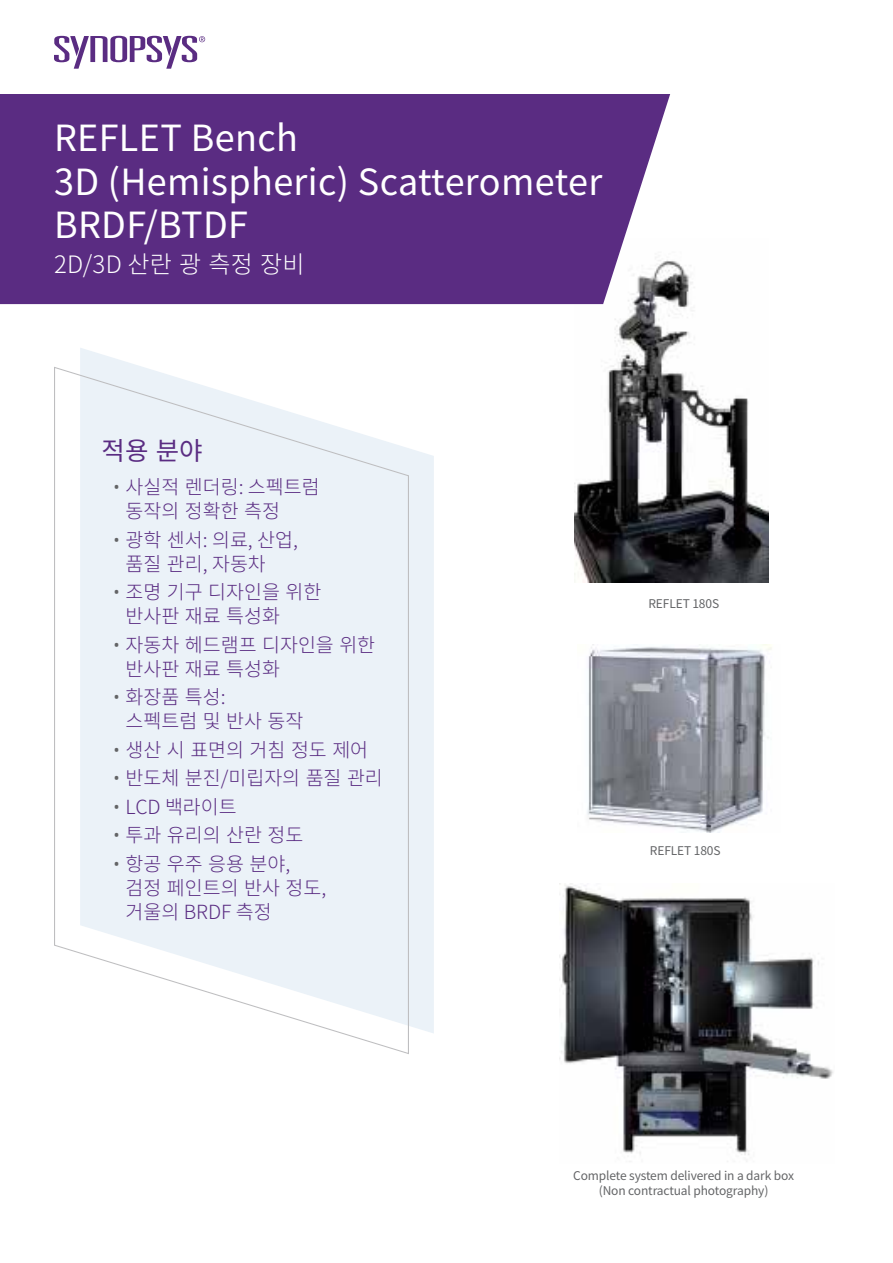
<style>
.page{position:relative;width:893px;height:1263px;background:#fff}
.page>*{position:absolute;margin:0;border:0;box-sizing:border-box;transform-origin:0 0}
.t1{font:36px "Noto Sans CJ Ktc";letter-spacing:.01em;color:#fff}
.HEADING_1{font:25.5px "Noto Sans CJ Ktc";color:#5a2c82}
.SUBTITLE{font:300 24px "Noto Sans CJ Ktc";letter-spacing:.01em;color:#fff}
.t2{font:300 19.5px/24px "Noto Sans CJ Ktc";color:#5a2c82}
.FIGURE_CAPTION{font:12px/15px "Noto Sans CJ Ktc";letter-spacing:-.01em;color:#636466;text-align:center}
.s1{font-family:"Roboto";color:#636466}
</style>
<div class="page">
<img style="left:574px;top:261px;width:194px;height:322px">
<img style="left:587px;top:644px;width:185px;height:188px">
<img style="left:560px;top:883px;width:273px;height:279px">
<svg style="left:80px;top:348px;width:354px;height:685px;fill:#ebf2f8"></svg>
<svg style="left:54px;top:361px;width:355px;height:693px"></svg>
<svg style="left:54px;top:35px;width:152px;height:34px"></svg>
<div style="left:0;top:94px;width:670px;height:210px;background:#5a2c82"></div>
<p class="t1" style="left:54px;top:118px;width:245px">REFLET Bench</p>
<p class="t1" style="left:54px;top:161px;width:550px">3D (Hemispheric) Scatterometer</p>
<p class="t1" style="left:54px;top:205px;width:196px">BRDF/BTDF</p>
<p class="SUBTITLE" style="left:54px;top:251px;width:252px">2D/3D 산란 광 측정 장비</p>
<p class="HEADING_1" style="left:102px;top:436px;width:102px">적용 분야</p>
<p class="t2" style="left:126px;top:475px;width:196px;text-indent:-12px"><span class="s1">•</span> 사실적 렌더링: 스펙트럼 동작의 정확한 측정</p>
<p class="t2" style="left:126px;top:528px;width:174px;text-indent:-12px"><span class="s1">•</span> 광학 센서: 의료, 산업, 품질 관리, 자동차</p>
<p class="t2" style="left:126px;top:580px;width:197px;text-indent:-12px"><span class="s1">•</span> 조명 기구 디자인을 위한 반사판 재료 특성화</p>
<p class="t2" style="left:126px;top:633px;width:251px;text-indent:-12px"><span class="s1">•</span> 자동차 헤드램프 디자인을 위한 반사판 재료 특성화</p>
<p class="t2" style="left:126px;top:685px;width:179px;text-indent:-12px"><span class="s1">•</span> 화장품 특성:<br>스펙트럼 및 반사 동작</p>
<p class="t2" style="left:114px;top:738px;width:256px"><span class="s1">•</span> 생산 시 표면의 거침 정도 제어</p>
<p class="t2" style="left:114px;top:766px;width:271px"><span class="s1">•</span> 반도체 분진/미립자의 품질 관리</p>
<p class="t2" style="left:114px;top:795px;width:125px"><span class="s1">•</span> LCD 백라이트</p>
<p class="t2" style="left:114px;top:823px;width:191px"><span class="s1">•</span> 투과 유리의 산란 정도</p>
<p class="t2" style="left:126px;top:852px;width:202px;text-indent:-12px"><span class="s1">•</span> 항공 우주 응용 분야, 검정 페인트의 반사 정도, 거울의 BRDF 측정</p>
<p class="FIGURE_CAPTION" style="left:648px;top:596px;width:72px">REFLET 180S</p>
<p class="FIGURE_CAPTION" style="left:650px;top:843px;width:72px">REFLET 180S</p>
<p class="FIGURE_CAPTION" style="left:573px;top:1168px;width:222px">Complete system delivered in a dark box (Non contractual photography)</p>
</div>
